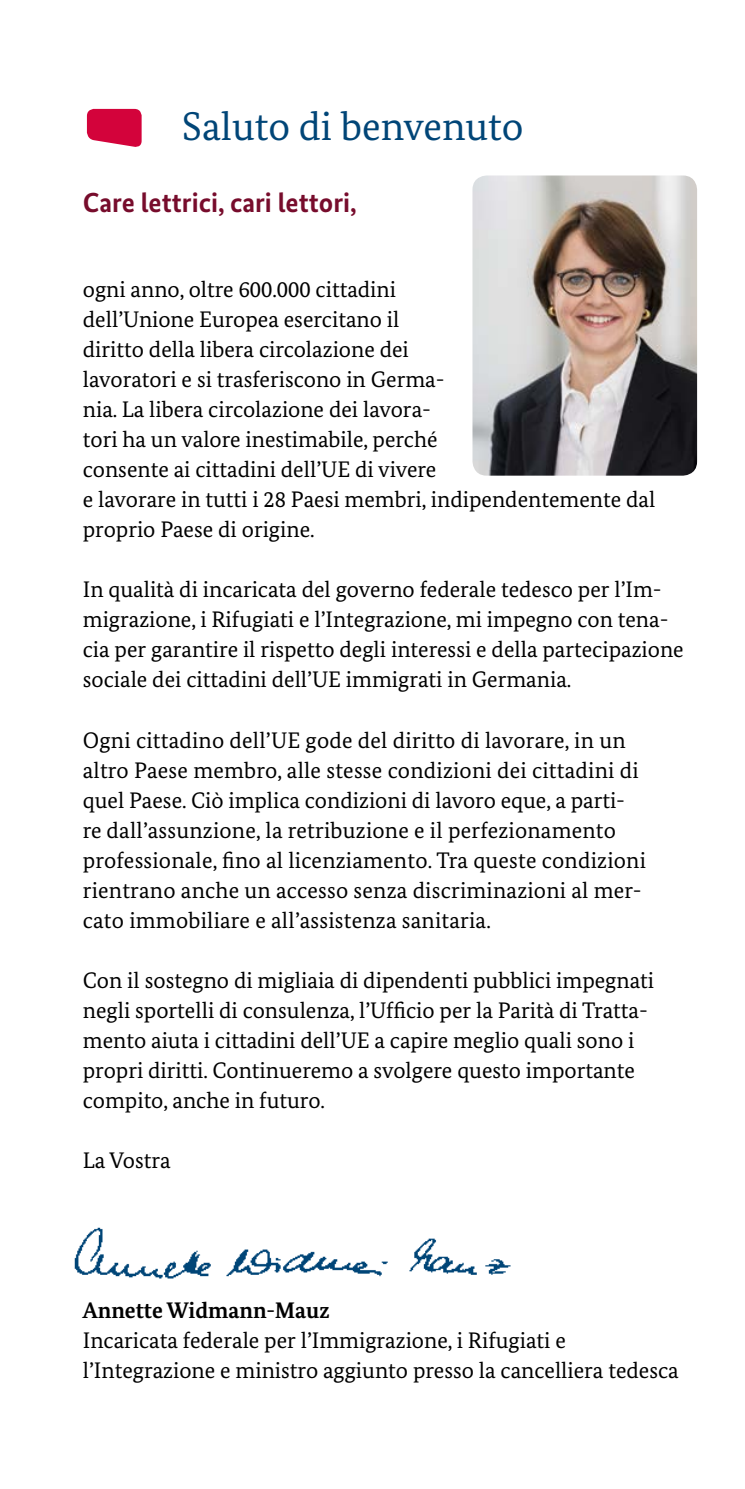
<style>
.page{position:relative;width:745px;height:1489px;background:#fff}
.page>*{position:absolute;margin:0;border:0;box-sizing:border-box;transform-origin:0 0}
.t1{font:40px "Bundes Serif";color:#004577}
.t2{font:700 27.5px "Bundes Sans";color:#770c2c}
.t3{font:22.5px/30px "Bundes Serif";color:#000}
.s1{font-weight:700}
</style>
<div class="page">
<img style="left:472px;top:175px;width:224px;height:300px">
<svg style="left:87px;top:109px;width:54px;height:38px;background:#d71e50"></svg>
<img style="left:74px;top:1227px;width:437px;height:52px">
<h1 class="t1" style="left:182px;top:102px;width:343px">Saluto di benvenuto</h1>
<h2 class="t2" style="left:83px;top:186px;width:275px">Care lettrici, cari lettori,</h2>
<p class="t3" style="left:83px;top:274px;width:573px">ogni anno, oltre 600.000 cittadini<br>dell’Unione Europea esercitano il<br>diritto della libera circolazione dei<br>lavoratori e si trasferiscono in Germa-<br>nia. La libera circolazione dei lavora-<br>tori ha un valore inestimabile, perché<br>consente ai cittadini dell’UE di vivere<br>e lavorare in tutti i 28 Paesi membri, indipendentemente dal proprio Paese di origine.</p>
<p class="t3" style="left:83px;top:574px;width:602px">In qualità di incaricata del governo federale tedesco per l’Im&shy;migrazione, i Rifugiati e l’Integrazione, mi impegno con tena&shy;cia per garantire il rispetto degli interessi e della partecipazione sociale dei cittadini dell’UE immigrati in Germania.</p>
<p class="t3" style="left:83px;top:724px;width:564px">Ogni cittadino dell’UE gode del diritto di lavorare, in un altro Paese membro, alle stesse condizioni dei cittadini di quel Paese. Ciò implica condizioni di lavoro eque, a parti&shy;re dall’assunzione, la retribuzione e il perfezionamento professionale, fino al licenziamento. Tra queste condizioni rientrano anche un accesso senza discriminazioni al mer&shy;cato immobiliare e all’assistenza sanitaria.</p>
<p class="t3" style="left:83px;top:964px;width:572px">Con il sostegno di migliaia di dipendenti pubblici impegnati negli sportelli di consulenza, l’Ufficio per la Parità di Tratta&shy;mento aiuta i cittadini dell’UE a capire meglio quali sono i propri diritti. Continueremo a svolgere questo importante compito, anche in futuro.</p>
<p class="t3" style="left:83px;top:1144px;width:89px">La Vostra</p>
<p class="t3" style="left:83px;top:1294px;width:597px"><span class="s1">Annette Widmann-Mauz<br></span>Incaricata federale per l’Immigrazione, i Rifugiati e l’Integrazione e ministro aggiunto presso la cancelliera tedesca</p>
</div>
